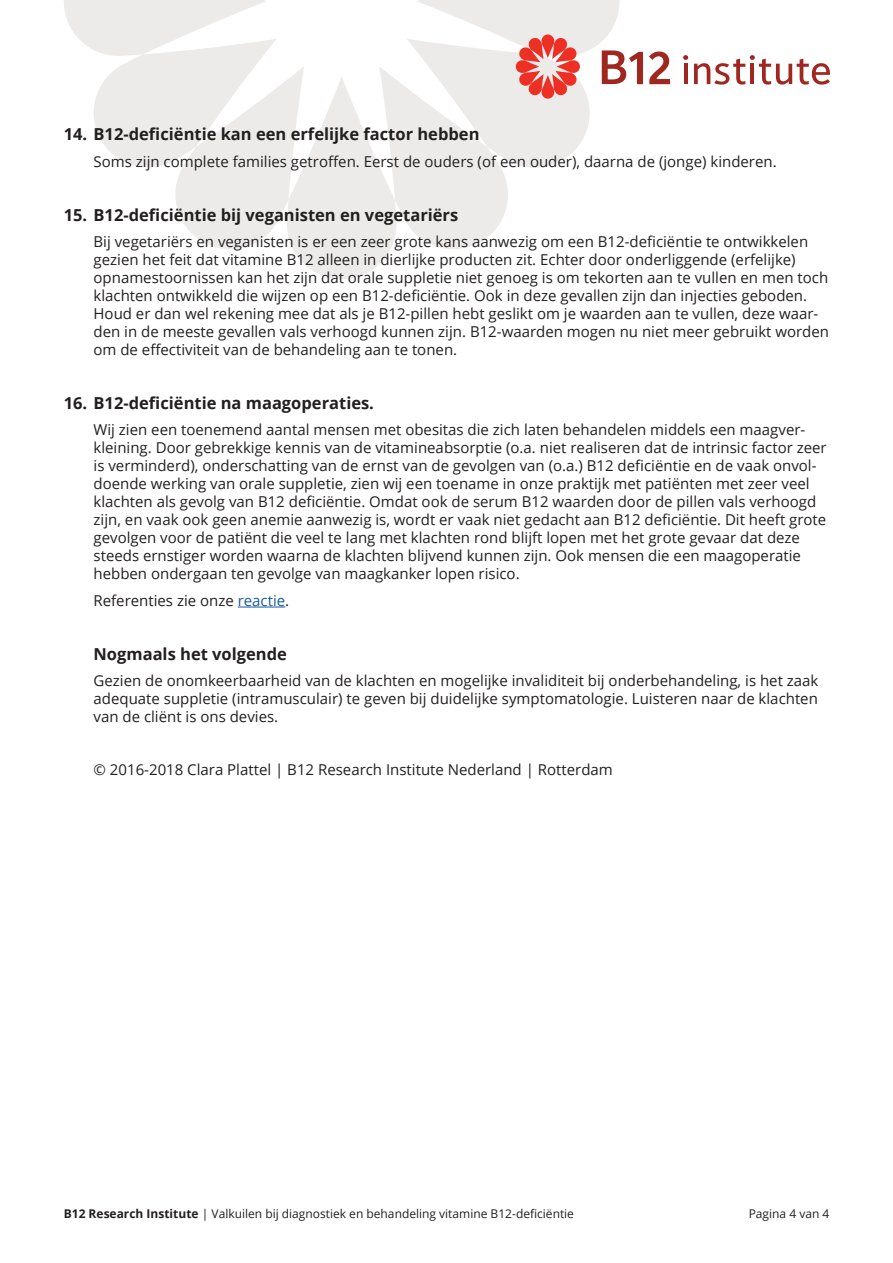
<style>
.page{position:relative;width:893px;height:1263px;background:#fff}
.page>*{position:absolute;margin:0;border:0;box-sizing:border-box;transform-origin:0 0}
.t1{font:700 16.5px "Open Sans";color:#231f20}
.t2{font:15px/18px "Open Sans";color:#231f20}
.t3{font:12px "Open Sans";color:#231f20}
.s1{color:#175d9e}
.s2{font-weight:700}
</style>
<div class="page">
<svg style="left:683px;top:55px;width:5px;height:5px"></svg>
<hr style="left:684px;top:64px;width:3px;height:20px;background:#a02720">
<svg style="left:694px;top:55px;width:136px;height:30px"></svg>
<svg style="left:649px;top:52px;width:21px;height:32px"></svg>
<svg style="left:64px;top:0;width:579px;height:279px"></svg>
<hr style="left:238px;top:607px;width:47px;height:1px;background:#175d9e">
<p class="t1" style="left:64px;top:123px;width:417px">14. B12-deficiëntie kan een erfelijke factor hebben</p>
<p class="t2" style="left:94px;top:152px;width:685px">Soms zijn complete families getroffen. Eerst de ouders (of een ouder), daarna de (jonge) kinderen.</p>
<p class="t1" style="left:64px;top:203px;width:396px">15. B12-deficiëntie bij veganisten en vegetariërs</p>
<p class="t2" style="left:94px;top:232px;width:737px">Bij vegetariërs en veganisten is er een zeer grote kans aanwezig om een B12-deficiëntie te ontwikkelen gezien het feit dat vitamine B12 alleen in dierlijke producten zit. Echter door onderliggende (erfelijke) opnamestoornissen kan het zijn dat orale suppletie niet genoeg is om tekorten aan te vullen en men toch klachten ontwikkeld die wijzen op een B12-deficiëntie. Ook in deze gevallen zijn dan injecties geboden.<br>Houd er dan wel rekening mee dat als je B12-pillen hebt geslikt om je waarden aan te vullen, deze waar&shy;den in de meeste gevallen vals verhoogd kunnen zijn. B12-waarden mogen nu niet meer gebruikt worden om de effectiviteit van de behandeling aan te tonen.</p>
<p class="t1" style="left:64px;top:391px;width:312px">16. B12-deficiëntie na maagoperaties.</p>
<p class="t2" style="left:94px;top:421px;width:735px">Wij zien een toenemend aantal mensen met obesitas die zich laten behandelen middels een maagver&shy;kleining. Door gebrekkige kennis van de vitamineabsorptie (o.a. niet realiseren dat de intrinsic factor zeer is verminderd), onderschatting van de ernst van de gevolgen van (o.a.) B12 deficiëntie en de vaak onvol&shy;doende werking van orale suppletie, zien wij een toename in onze praktijk met patiënten met zeer veel klachten als gevolg van B12 deficiëntie. Omdat ook de serum B12 waarden door de pillen vals verhoogd zijn, en vaak ook geen anemie aanwezig is, wordt er vaak niet gedacht aan B12 deficiëntie. Dit heeft grote gevolgen voor de patiënt die veel te lang met klachten rond blijft lopen met het grote gevaar dat deze steeds ernstiger worden waarna de klachten blijvend kunnen zijn. Ook mensen die een maagoperatie hebben ondergaan ten gevolge van maagkanker lopen risico.</p>
<p class="t2" style="left:94px;top:591px;width:197px">Referenties zie onze <span class="s1">reactie</span>.</p>
<p class="t1" style="left:94px;top:642px;width:195px">Nogmaals het volgende</p>
<p class="t2" style="left:94px;top:671px;width:726px;text-align:justify">Gezien de onomkeerbaarheid van de klachten en mogelijke invaliditeit bij onderbehandeling, is het zaak adequate suppletie (intramusculair) te geven bij duidelijke symptomatologie. Luisteren naar de klachten van de cliënt is ons devies.</p>
<p class="t2" style="left:94px;top:760px;width:521px">© 2016-2018 Clara Plattel | B12 Research Institute Nederland | Rotterdam</p>
<p class="t3" style="left:64px;top:1205px;width:512px"><span class="s2">B12 Research Institute</span> | Valkuilen bij diagnostiek en behandeling vitamine B12-deficiëntie</p>
<p class="t3" style="left:749px;top:1205px;width:82px">Pagina 4 van 4</p>
</div>
